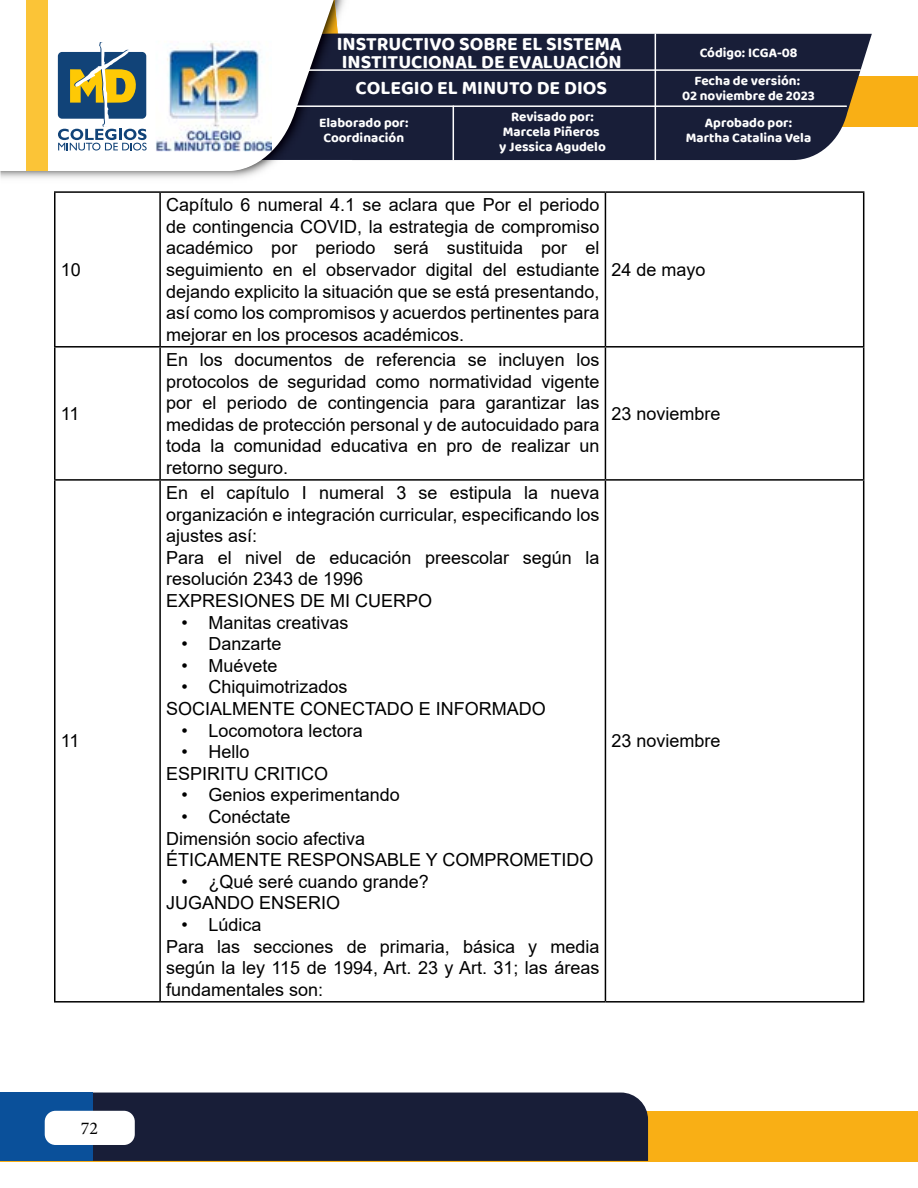
<style>
.page{position:relative;width:918px;height:1188px;background:#fff}
.page>*{position:absolute;margin:0;border:0;box-sizing:border-box;transform-origin:0 0}
.t1{font:700 19.5px/18px "Baloo 2";color:#fff}
.t2{font:18px/21.6px "Arial";color:#000}
.t3{font:18px "Minion Pro";color:#000}
.t4{font:700 13.5px/15px "Baloo 2";color:#fff;text-align:center}
</style>
<div class="page">
<div style="left:524px;top:76px;width:394px;height:51px;background:#f9af15"></div>
<div style="left:1px;top:1111px;width:917px;height:51px;background:#f9af15"></div>
<div style="left:352px;top:34px;width:520px;height:126px;background:#181e38"></div>
<img style="left:338px;top:0;width:14px;height:34px">
<img style="left:336px;top:0;width:2px;height:34px">
<div style="left:336px;top:34px;width:16px;height:126px;background:#181e38"></div>
<svg style="left:26px;top:0;width:310px;height:171px"></svg>
<div style="left:26px;top:1px;width:21px;height:170px;background:#fbc437"></div>
<hr style="left:291px;top:69px;width:570px;height:2px;background:#fff">
<hr style="left:270px;top:105px;width:577px;height:2px;background:#fff">
<hr style="left:655px;top:33px;width:1px;height:128px;background:#fff">
<hr style="left:453px;top:105px;width:1px;height:56px;background:#fff">
<div style="left:92px;top:1093px;width:556px;height:68px;background:#181e38"></div>
<div style="left:0;top:1093px;width:92px;height:68px;background:#0a509a"></div>
<svg style="left:58px;top:42px;width:89px;height:109px"></svg>
<div style="left:45px;top:1111px;width:90px;height:34px;background:#fff;border-radius:11px"></div>
<img style="left:156px;top:41px;width:116px;height:110px">
<hr style="left:54px;top:191px;width:106px;height:2px;background:#000">
<hr style="left:54px;top:193px;width:2px;height:153px;background:#000">
<hr style="left:160px;top:191px;width:445px;height:2px;background:#000">
<hr style="left:159px;top:193px;width:2px;height:153px;background:#000">
<hr style="left:605px;top:191px;width:259px;height:2px;background:#000">
<hr style="left:605px;top:193px;width:1px;height:153px;background:#000">
<hr style="left:863px;top:193px;width:1px;height:153px;background:#000">
<hr style="left:54px;top:346px;width:106px;height:2px;background:#000">
<hr style="left:54px;top:348px;width:2px;height:131px;background:#000">
<hr style="left:160px;top:346px;width:445px;height:2px;background:#000">
<hr style="left:159px;top:348px;width:2px;height:131px;background:#000">
<hr style="left:605px;top:346px;width:259px;height:2px;background:#000">
<hr style="left:605px;top:348px;width:1px;height:131px;background:#000">
<hr style="left:863px;top:348px;width:1px;height:131px;background:#000">
<hr style="left:54px;top:479px;width:106px;height:2px;background:#000">
<hr style="left:54px;top:481px;width:2px;height:520px;background:#000">
<hr style="left:160px;top:479px;width:445px;height:2px;background:#000">
<hr style="left:159px;top:481px;width:2px;height:520px;background:#000">
<hr style="left:605px;top:479px;width:259px;height:2px;background:#000">
<hr style="left:605px;top:481px;width:1px;height:520px;background:#000">
<hr style="left:863px;top:481px;width:1px;height:520px;background:#000">
<hr style="left:54px;top:1001px;width:106px;height:2px;background:#000">
<hr style="left:160px;top:1001px;width:445px;height:2px;background:#000">
<hr style="left:605px;top:1001px;width:259px;height:2px;background:#000">
<p class="t1" style="left:337px;top:35px;width:287px">INSTRUCTIVO SOBRE EL SISTEMA<br>INSTITUCIONAL DE EVALUACIÓN</p>
<p class="t4" style="left:694px;top:39px;width:107px;line-height:28px">Código: ICGA-08<br>Fecha de versión:</p>
<p class="t4" style="left:682px;top:88px;width:134px">02 noviembre de 2023</p>
<p class="t4" style="left:319px;top:115px;width:91px">Elaborado por:<br>Coordinación</p>
<p class="t4" style="left:499px;top:109px;width:108px">Revisado por:<br>Marcela Piñeros y Jessica Agudelo</p>
<p class="t4" style="left:686px;top:115px;width:127px">Aprobado por:<br>Martha Catalina Vela</p>
<p class="t1" style="left:356px;top:78px;width:253px">COLEGIO EL MINUTO DE DIOS</p>
<p class="t2" style="left:61px;top:259px;width:22px">10</p>
<p class="t2" style="left:166px;top:194px;width:435px;text-align:justify">Capítulo 6 numeral 4.1 se aclara que Por el periodo de contingencia COVID, la estrategia de compromiso académico por periodo será sustituida por el seguimiento en el observador digital del estudiante dejando explicito la situación que se está presentando, así como los compromisos y acuerdos pertinentes para mejorar en los procesos académicos.</p>
<p class="t2" style="left:611px;top:259px;width:96px">24 de mayo</p>
<p class="t2" style="left:61px;top:403px;width:20px">11</p>
<p class="t2" style="left:166px;top:349px;width:435px;text-align:justify">En los documentos de referencia se incluyen los protocolos de seguridad como normatividad vigente por el periodo de contingencia para garantizar las medidas de protección personal y de autocuidado para toda la comunidad educativa en pro de realizar un retorno seguro.</p>
<p class="t2" style="left:611px;top:403px;width:111px">23 noviembre</p>
<p class="t2" style="left:61px;top:730px;width:20px">11</p>
<p class="t2" style="left:166px;top:482px;width:435px">En el capítulo I numeral 3 se estipula la nueva organización e integración curricular, especificando los ajustes así:<br>Para el nivel de educación preescolar según la resolución 2343 de 1996<br>EXPRESIONES DE MI CUERPO</p>
<p class="t2" style="left:182px;top:611px;width:169px">• Manitas creativas</p>
<p class="t2" style="left:182px;top:633px;width:102px">• Danzarte</p>
<p class="t2" style="left:182px;top:655px;width:98px">• Muévete</p>
<p class="t2" style="left:166px;top:676px;width:381px;text-indent:16px">• Chiquimotrizados<br>SOCIALMENTE CONECTADO E INFORMADO</p>
<p class="t2" style="left:182px;top:719px;width:183px">• Locomotora lectora</p>
<p class="t2" style="left:166px;top:741px;width:164px;text-indent:16px">• Hello<br>ESPIRITU CRITICO</p>
<p class="t2" style="left:182px;top:784px;width:220px">• Genios experimentando</p>
<p class="t2" style="left:166px;top:806px;width:429px;text-indent:16px">• Conéctate<br>Dimensión socio afectiva<br>ÉTICAMENTE RESPONSABLE Y COMPROMETIDO</p>
<p class="t2" style="left:166px;top:871px;width:264px;text-indent:16px">• ¿Qué seré cuando grande?<br>JUGANDO ENSERIO</p>
<p class="t2" style="left:166px;top:914px;width:435px;text-indent:16px">• Lúdica<br>Para las secciones de primaria, básica y media según la ley 115 de 1994, Art. 23 y Art. 31; las áreas fundamentales son:</p>
<p class="t2" style="left:611px;top:730px;width:111px">23 noviembre</p>
<p class="t3" style="left:81px;top:1116px;width:19px">72</p>
</div>
